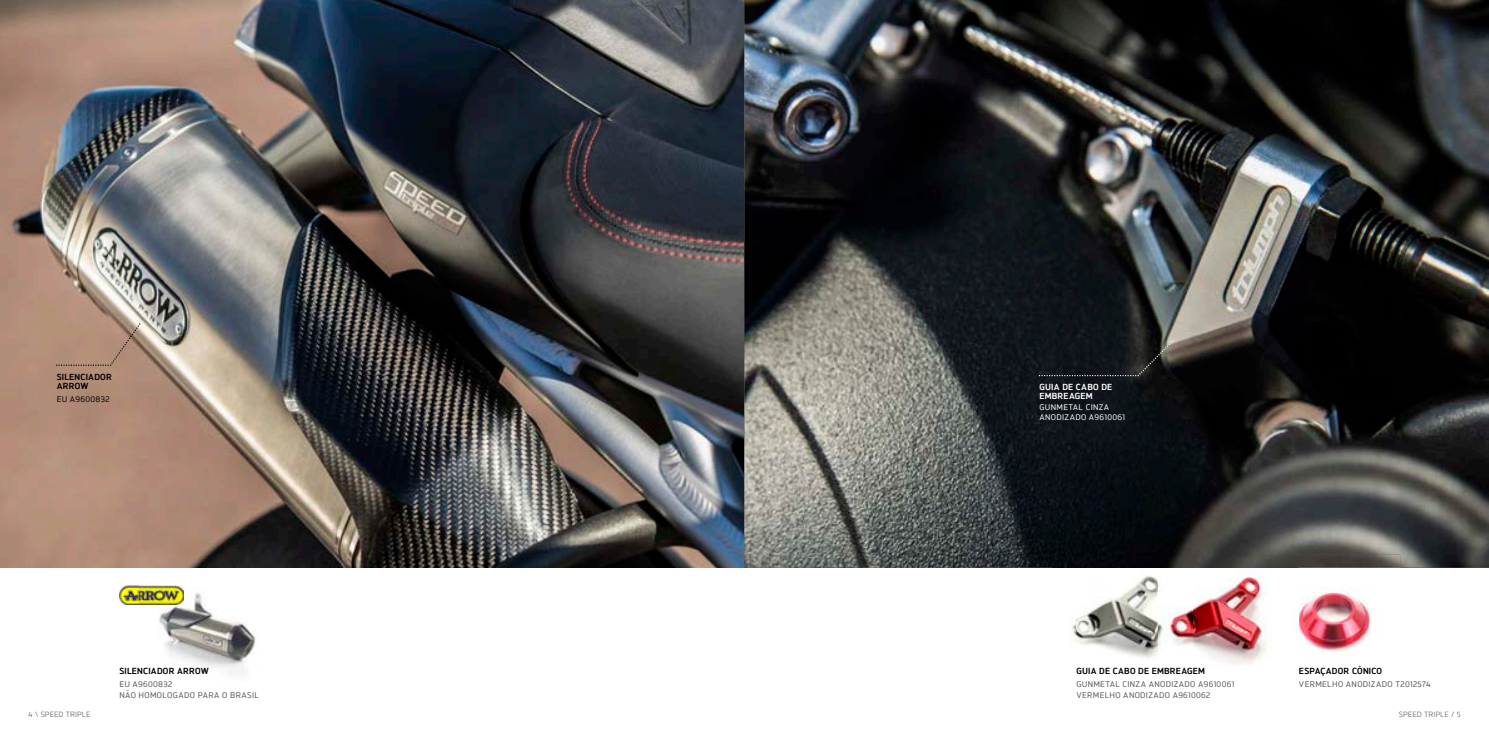
<style>
.page{position:relative;width:1489px;height:745px;background:#fff}
.page>*{position:absolute;margin:0;border:0;box-sizing:border-box;transform-origin:0 0}
.t1{font:700 8.75px/9.4px "Triumph Brokman";letter-spacing:.025em;color:#000}
.t2{font:700 8.75px/9.4px "Triumph Brokman";letter-spacing:.025em;color:#fff}
.t3{font:500 8.12px/10.6px "Triumph Brokman";letter-spacing:.04em;color:#565655}
.t4{font:500 8.12px/10px "Triumph Brokman";letter-spacing:.04em;color:#fff}
.t5{font:500 8.12px "Triumph Brokman";letter-spacing:.035em;color:#000}
.t6{font:7.5px "Triumph Brokman";letter-spacing:.01em;color:#565655}
</style>
<div class="page">
<img style="left:0;top:0;width:744px;height:567px">
<img style="left:744px;top:0;width:744px;height:567px">
<img style="left:1052px;top:567px;width:220px;height:97px">
<img style="left:1192px;top:556px;width:80px;height:11px">
<img style="left:1272px;top:554px;width:127px;height:98px">
<img style="left:1052px;top:556px;width:106px;height:11px">
<img style="left:1158px;top:556px;width:34px;height:108px">
<img style="left:119px;top:585px;width:20px;height:18px">
<img style="left:139px;top:585px;width:118px;height:90px">
<svg style="left:56px;top:323px;width:84px;height:42px;background:#af8c77"></svg>
<svg style="left:1038px;top:340px;width:135px;height:36px;background:#1c1f22"></svg>
<p class="t1" style="left:57px;top:371px;width:57px">SILENCIADOR<br>ARROW</p>
<p class="t5" style="left:57px;top:394px;width:54px">EU A9600832</p>
<p class="t1" style="left:119px;top:665px;width:91px">SILENCIADOR ARROW</p>
<p class="t3" style="left:119px;top:678px;width:141px">EU A9600832<br>NÃO HOMOLOGADO PARA O BRASIL</p>
<p class="t2" style="left:1039px;top:381px;width:74px">GUIA DE CABO DE<br>EMBREAGEM</p>
<p class="t4" style="left:1039px;top:402px;width:87px">GUNMETAL CINZA<br>ANODIZADO A9610061</p>
<p class="t1" style="left:1076px;top:664px;width:130px">GUIA DE CABO DE EMBREAGEM</p>
<p class="t3" style="left:1076px;top:678px;width:159px">GUNMETAL CINZA ANODIZADO A9610061<br>VERMELHO ANODIZADO A9610062</p>
<p class="t1" style="left:1298px;top:664px;width:85px">ESPAÇADOR CÔNICO</p>
<p class="t3" style="left:1298px;top:678px;width:133px">VERMELHO ANODIZADO T2012574</p>
<p class="t6" style="left:28px;top:708px;width:64px">4 \ SPEED TRIPLE</p>
<p class="t6" style="left:1398px;top:708px;width:63px">SPEED TRIPLE / 5</p>
</div>
